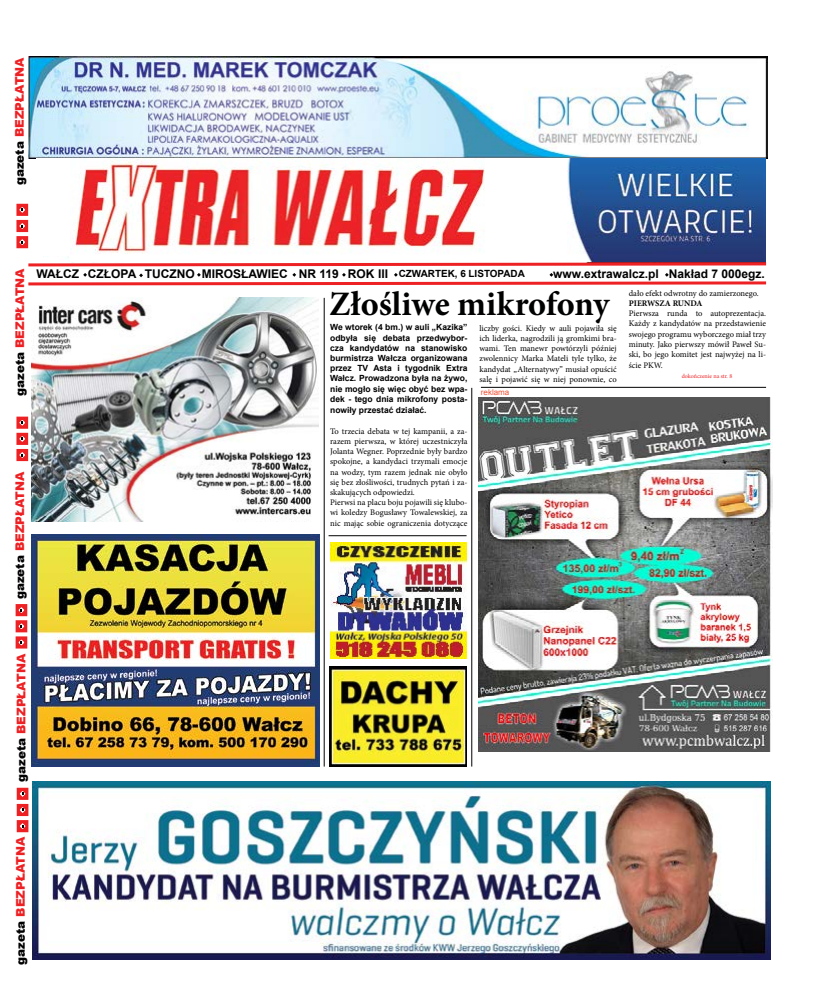
<style>
.page{position:relative;width:820px;height:993px;background:#fff}
.page>*{position:absolute;margin:0;border:0;box-sizing:border-box;transform-origin:0 0}
.t1{font:700 34.3px "Minion Pro";color:#000101}
.t2{font:700 12px "Arial";color:#000}
.t3{font:900 12px "Arial";color:#ed2124}
.t4{font:8.5px/10.2px "Minion Pro";color:#000;text-align:justify}
.t5{font:700 8.5px/10.3px "Arial";color:#000;text-align:justify}
.t6{font:700 8.5px "Minion Pro";color:#000}
.t7{font:8px "Arial";color:#f05135}
.t8{font:6px "Minion Pro";color:#ed2124}
.s1{color:#000}
.s2{font-size:9.9px}
</style>
<div class="page">
<img style="left:28px;top:57px;width:739px;height:101px">
<img style="left:329px;top:666px;width:137px;height:99px">
<svg style="left:28px;top:261px;width:739px;height:25px"></svg>
<img style="left:32px;top:534px;width:288px;height:232px">
<hr style="left:328px;top:535px;width:138px;height:1px;background:#000101">
<hr style="left:480px;top:387px;width:285px;height:1px;background:#000101">
<hr style="left:471px;top:388px;width:1px;height:378px;background:#000101">
<hr style="left:323px;top:298px;width:1px;height:468px;background:#000101">
<div style="left:16px;top:204px;width:12px;height:12px;border:10px solid #ed2124"></div>
<div style="left:16px;top:220px;width:12px;height:12px;border:10px solid #ed2124"></div>
<div style="left:16px;top:236px;width:12px;height:12px;border:10px solid #ed2124"></div>
<div style="left:16px;top:416px;width:12px;height:12px;border:10px solid #ed2124"></div>
<div style="left:16px;top:604px;width:11px;height:12px;border:10px solid #ed2124"></div>
<div style="left:17px;top:787px;width:11px;height:12px;border:10px solid #ed2124"></div>
<div style="left:16px;top:432px;width:12px;height:13px;border:10px solid #ed2124"></div>
<div style="left:16px;top:620px;width:11px;height:12px;border:10px solid #ed2124"></div>
<div style="left:17px;top:803px;width:11px;height:12px;border:10px solid #ed2124"></div>
<div style="left:16px;top:449px;width:12px;height:12px;border:10px solid #ed2124"></div>
<div style="left:16px;top:636px;width:11px;height:12px;border:10px solid #ed2124"></div>
<div style="left:17px;top:819px;width:11px;height:13px;border:10px solid #ed2124"></div>
<img style="left:330px;top:542px;width:136px;height:116px">
<img style="left:478px;top:397px;width:294px;height:354px">
<img style="left:32px;top:298px;width:286px;height:224px">
<img style="left:32px;top:781px;width:738px;height:177px">
<img style="left:567px;top:158px;width:198px;height:103px">
<img style="left:71px;top:158px;width:413px;height:96px">
<h2 class="t3" style="left:11px;top:185px;width:129px;rotate:-90deg"><span class="s1">gazeta</span> BEZPŁATNA</h2>
<h2 class="t3" style="left:11px;top:396px;width:129px;rotate:-90deg"><span class="s1">gazeta</span> BEZPŁATNA</h2>
<h2 class="t3" style="left:11px;top:599px;width:129px;rotate:-90deg"><span class="s1">gazeta</span> BEZPŁATNA</h2>
<h2 class="t2" style="left:36px;top:266px;width:490px">WAŁCZ CZŁOPA TUCZNO MIROSŁAWIEC NR 119 ROK III <span class="s2">CZWARTEK, 6 LISTOPADA</span></h2>
<h2 class="t2" style="left:553px;top:266px;width:213px">www.extrawalcz.pl Nakład 7 000egz.</h2>
<h1 class="t1" style="left:329px;top:279px;width:282px">Złośliwe mikrofony</h1>
<p class="t5" style="left:330px;top:322px;width:139px">We wtorek (4 bm.) w auli „Kazika” odbyła się debata przedwybor&shy;cza kandydatów na stanowisko burmistrza Wałcza organizowana przez TV Asta i tygodnik Extra Wałcz. Prowadzona była na żywo, nie mogło się więc obyć bez wpa&shy;dek - tego dnia mikrofony posta&shy;nowiły przestać działać.</p>
<p class="t4" style="left:330px;top:426px;width:139px;text-align:left">To trzecia debata w tej kampanii, a za&shy;razem pierwsza, w której uczestniczyła Jolanta Wegner. Poprzednie były bardzo spokojne, a kandydaci trzymali emocje na wodzy, tym razem jednak nie obyło się bez złośliwości, trudnych pytań i za&shy;skakujących odpowiedzi.<br>Pierwsi na placu boju pojawili się klubo&shy;wi koledzy Bogusławy Towalewskiej, za nic mając sobie ograniczenia dotyczące</p>
<p class="t4" style="left:479px;top:323px;width:139px">liczby gości. Kiedy w auli pojawiła się ich liderka, nagrodzili ją gromkimi bra&shy;wami. Ten manewr powtórzyli później zwolennicy Marka Mateli tyle tylko, że kandydat „Alternatywy” musiał opuścić salę i pojawić się w niej ponownie, co</p>
<p class="t7" style="left:480px;top:387px;width:30px">reklama</p>
<p class="t4" style="left:628px;top:288px;width:131px">dało efekt odwrotny do zamierzonego.</p>
<p class="t6" style="left:628px;top:297px;width:75px">PIERWSZA RUNDA</p>
<p class="t4" style="left:628px;top:308px;width:139px">Pierwsza runda to autoprezentacja.<br>Każdy z kandydatów na przedstawienie swojego programu wyborczego miał trzy minuty. Jako pierwszy mówił Paweł Su&shy;ski, bo jego komitet jest najwyżej na li&shy;ście PKW.</p>
<p class="t8" style="left:681px;top:372px;width:52px">dokończenie na str. 8</p>
<h2 class="t3" style="left:12px;top:781px;width:129px;rotate:-90deg"><span class="s1">gazeta</span> BEZPŁATNA</h2>
<h2 class="t3" style="left:12px;top:964px;width:129px;rotate:-90deg"><span class="s1">gazeta</span> BEZPŁATNA</h2>
</div>
